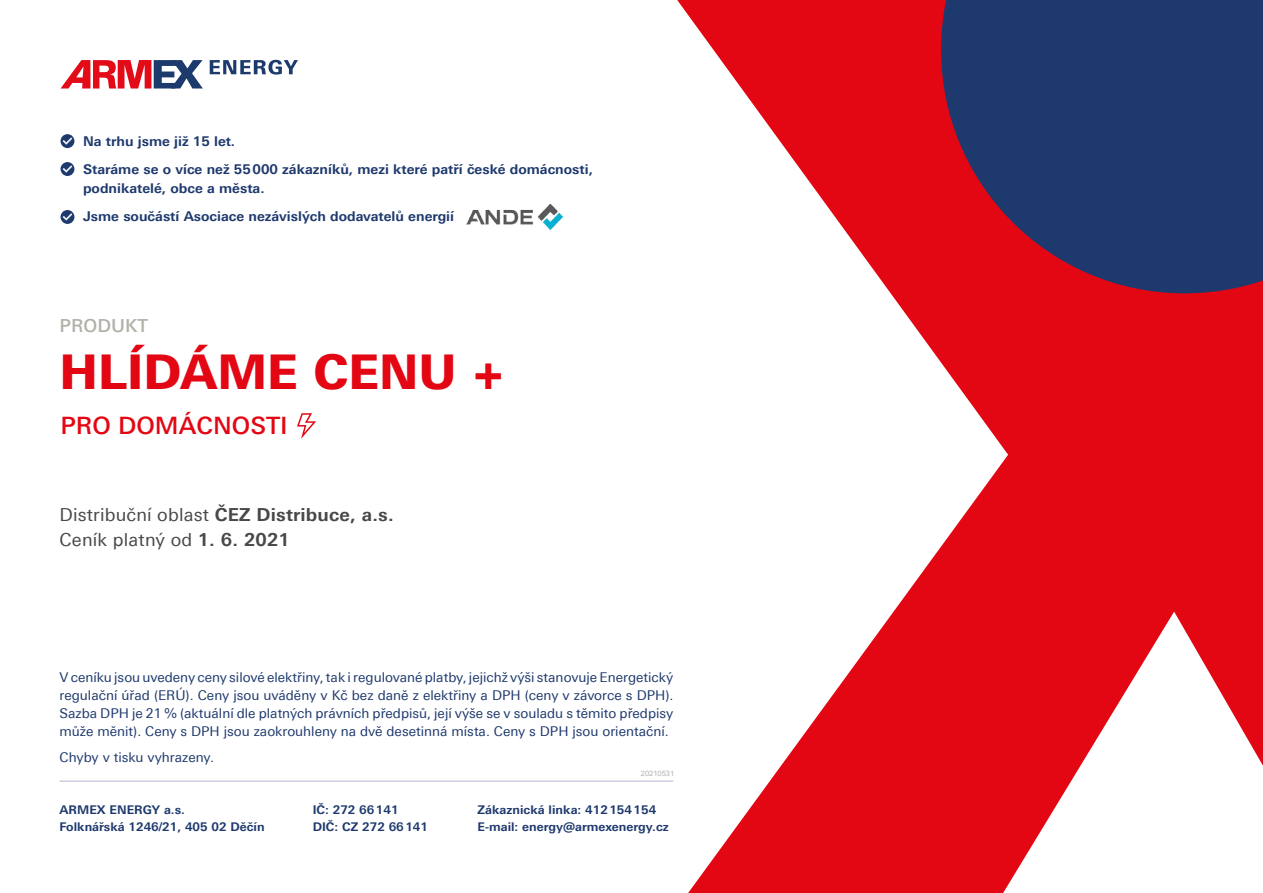
<style>
.page{position:relative;width:1263px;height:893px;background:#fff}
.page>*{position:absolute;margin:0;border:0;box-sizing:border-box;transform-origin:0 0}
.t1{font:800 48px "Univers Next Pro";color:#e30613}
.t2{font:500 24px "Univers Next Pro";color:#e30613}
.t3{font:18px/25.5px "Univers Next Pro";letter-spacing:.01em;color:#494848}
.t4{font:500 18px "Univers Next Pro";color:#b2b1a8}
.t5{font:13.5px/18px "Univers Next Pro";color:#1e396d;text-align:justify}
.t6{font:700 13.5px/28px "Univers Next Pro";color:#1e396d}
.t7{font:700 12px/16.5px "Univers Next Pro";color:#1e396d}
.t8{font:7.5px "Arial";color:#b3b2b2}
.s1{font-weight:700}
</style>
<div class="page">
<svg style="left:673px;top:0;width:590px;height:893px;fill:#e30613"></svg>
<svg style="left:941px;top:0;width:322px;height:293px;background:#40305d"></svg>
<hr style="left:60px;top:780px;width:613px;height:2px;background:#cfcedf">
<svg style="left:210px;top:60px;width:88px;height:15px"></svg>
<svg style="left:61px;top:60px;width:142px;height:29px"></svg>
<img style="left:466px;top:204px;width:97px;height:26px">
<svg style="left:297px;top:413px;width:19px;height:26px"></svg>
<div style="left:61px;top:134px;width:13px;height:14px;background:#1e396d;border-radius:50%"></div>
<svg style="left:63px;top:137px;width:9px;height:8px"></svg>
<div style="left:61px;top:162px;width:13px;height:14px;background:#1e396d;border-radius:50%"></div>
<svg style="left:63px;top:165px;width:9px;height:8px"></svg>
<div style="left:61px;top:210px;width:13px;height:14px;background:#1e396d;border-radius:50%"></div>
<svg style="left:63px;top:213px;width:9px;height:8px"></svg>
<svg style="left:991px;top:315px;width:30px;height:30px"></svg>
<p class="t6" style="left:83px;top:127px;width:511px">Na trhu jsme již 15 let.<br>Staráme se o více než 55000 zákazníků, mezi které patří české domácnosti,</p>
<p class="t6" style="left:83px;top:174px;width:372px">podnikatelé, obce a města.<br>Jsme součástí Asociace nezávislých dodavatelů energií</p>
<h3 class="t4" style="left:60px;top:315px;width:90px">PRODUKT</h3>
<h1 class="t1" style="left:60px;top:342px;width:446px">HLÍDÁME CENU +</h1>
<h2 class="t2" style="left:61px;top:411px;width:229px">PRO DOMÁCNOSTI</h2>
<h3 class="t3" style="left:60px;top:502px;width:336px">Distribuční oblast <span class="s1">ČEZ Distribuce, a.s.<br></span>Ceník platný od <span class="s1">1. 6. 2021</span></h3>
<p class="t5" style="left:60px;top:668px;width:615px">V ceníku jsou uvedeny ceny silové elektřiny, tak i regulované platby, jejichž výši stanovuje Energetický regulační úřad (ERÚ). Ceny jsou uváděny v Kč bez daně z elektřiny a DPH (ceny v závorce s DPH).<br>Sazba DPH je 21 % (aktuální dle platných právních předpisů, její výše se v souladu s těmito předpisy může měnit). Ceny s DPH jsou zaokrouhleny na dvě desetinná místa. Ceny s DPH jsou orientační.</p>
<p class="t5" style="left:60px;top:749px;width:156px">Chyby v tisku vyhrazeny.</p>
<p class="t8" style="left:641px;top:768px;width:35px">20210531</p>
<p class="t7" style="left:60px;top:802px;width:207px">ARMEX ENERGY a.s.<br>Folknářská 1246/21, 405 02 Děčín</p>
<p class="t7" style="left:313px;top:802px;width:117px">IČ: 272 66141<br>DIČ: CZ 272 66141</p>
<p class="t7" style="left:478px;top:802px;width:193px">Zákaznická linka: 412154154<br>E-mail: energy@armexenergy.cz</p>
</div>
